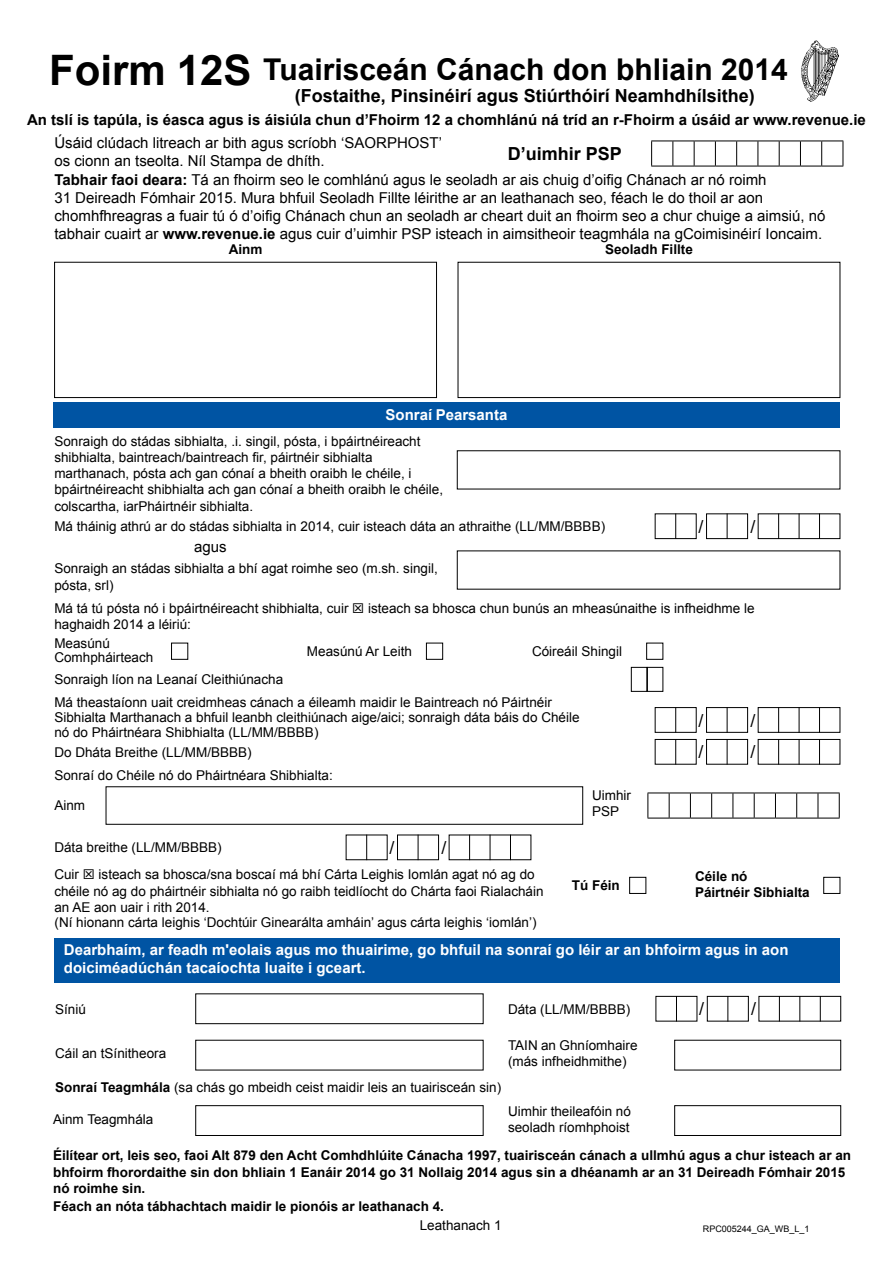
<style>
.page{position:relative;width:893px;height:1263px;background:#fff}
.page>*{position:absolute;margin:0;border:0;box-sizing:border-box;transform-origin:0 0}
.t1{font:700 30px "Arial";color:#000}
.t2{font:700 18px "Arial";color:#000}
.t3{font:18px "Arial";color:#000}
.t4{font:15px/18px "Arial";color:#000}
.t5{font:700 15px/18px "Arial";color:#fff}
.t6{font:700 15px "Arial";color:#000}
.t7{font:13.5px/16.2px "Arial";color:#000}
.t8{font:700 13.5px/16.2px "Arial";color:#000}
.t9{font:9px "Arial";color:#000}
.s1{font-size:42px}
.s2{font-weight:700}
</style>
<div class="page">
<div style="left:54px;top:938px;width:785px;height:44px;background:#0054a3"></div>
<div style="left:53px;top:402px;width:787px;height:25px;background:#0054a3"></div>
<img style="left:801px;top:40px;width:38px;height:61px">
<div style="left:54px;top:262px;width:383px;height:136px;border:1px solid #000"></div>
<div style="left:458px;top:262px;width:382px;height:136px;border:1px solid #000"></div>
<div style="left:171px;top:643px;width:17px;height:17px;border:1px solid #000"></div>
<div style="left:426px;top:643px;width:17px;height:17px;border:1px solid #000"></div>
<div style="left:646px;top:643px;width:17px;height:17px;border:1px solid #000"></div>
<div style="left:647px;top:667px;width:16px;height:25px;border:1px solid #000"></div>
<div style="left:631px;top:667px;width:16px;height:25px;border:1px solid #000"></div>
<div style="left:106px;top:786px;width:477px;height:39px;border:1px solid #000"></div>
<div style="left:629px;top:877px;width:17px;height:17px;border:1px solid #000"></div>
<div style="left:823px;top:877px;width:17px;height:17px;border:1px solid #000"></div>
<div style="left:195px;top:993px;width:289px;height:31px;border:1px solid #000"></div>
<div style="left:195px;top:1105px;width:289px;height:31px;border:1px solid #000"></div>
<div style="left:674px;top:1105px;width:167px;height:31px;border:1px solid #000"></div>
<div style="left:655px;top:707px;width:42px;height:26px;border:1px solid #000"></div>
<svg style="left:675px;top:707px;width:1px;height:26px"></svg>
<div style="left:706px;top:707px;width:42px;height:26px;border:1px solid #000"></div>
<svg style="left:727px;top:707px;width:1px;height:26px"></svg>
<div style="left:758px;top:707px;width:82px;height:26px;border:1px solid #000"></div>
<svg style="left:799px;top:707px;width:1px;height:26px"></svg>
<svg style="left:778px;top:707px;width:1px;height:26px"></svg>
<svg style="left:819px;top:707px;width:1px;height:26px"></svg>
<div style="left:655px;top:739px;width:42px;height:25px;border:1px solid #000"></div>
<svg style="left:675px;top:739px;width:1px;height:26px"></svg>
<div style="left:706px;top:739px;width:42px;height:25px;border:1px solid #000"></div>
<svg style="left:727px;top:739px;width:1px;height:26px"></svg>
<div style="left:758px;top:739px;width:82px;height:25px;border:1px solid #000"></div>
<svg style="left:799px;top:739px;width:1px;height:26px"></svg>
<svg style="left:778px;top:739px;width:1px;height:26px"></svg>
<svg style="left:819px;top:739px;width:1px;height:26px"></svg>
<div style="left:655px;top:513px;width:42px;height:26px;border:1px solid #000"></div>
<svg style="left:675px;top:513px;width:1px;height:26px"></svg>
<div style="left:706px;top:513px;width:42px;height:26px;border:1px solid #000"></div>
<svg style="left:727px;top:513px;width:1px;height:26px"></svg>
<div style="left:758px;top:513px;width:82px;height:26px;border:1px solid #000"></div>
<svg style="left:799px;top:513px;width:1px;height:26px"></svg>
<svg style="left:778px;top:513px;width:1px;height:26px"></svg>
<svg style="left:819px;top:513px;width:1px;height:26px"></svg>
<svg style="left:366px;top:835px;width:1px;height:25px"></svg>
<div style="left:397px;top:835px;width:42px;height:25px;border:1px solid #000"></div>
<svg style="left:418px;top:835px;width:1px;height:25px"></svg>
<svg style="left:490px;top:835px;width:1px;height:25px"></svg>
<svg style="left:469px;top:835px;width:1px;height:25px"></svg>
<svg style="left:510px;top:835px;width:1px;height:25px"></svg>
<div style="left:655px;top:996px;width:42px;height:25px;border:1px solid #000"></div>
<svg style="left:676px;top:996px;width:1px;height:25px"></svg>
<div style="left:707px;top:996px;width:42px;height:25px;border:1px solid #000"></div>
<svg style="left:727px;top:996px;width:1px;height:25px"></svg>
<div style="left:758px;top:996px;width:83px;height:25px;border:1px solid #000"></div>
<svg style="left:799px;top:996px;width:1px;height:25px"></svg>
<svg style="left:779px;top:996px;width:1px;height:25px"></svg>
<svg style="left:820px;top:996px;width:1px;height:25px"></svg>
<svg style="left:647px;top:793px;width:193px;height:26px"></svg>
<svg style="left:651px;top:141px;width:193px;height:26px"></svg>
<h1 class="t1" style="left:49px;top:50px;width:740px"><span class="s1">Foirm 12S</span> Tuairisceán Cánach don bhliain 2014</h1>
<h2 class="t2" style="left:295px;top:84px;width:462px">(Fostaithe, Pinsinéirí agus Stiúrthóirí Neamhdhílsithe)</h2>
<p class="t4" style="left:54px;top:133px;width:389px">Úsáid clúdach litreach ar bith agus scríobh ‘SAORPHOST’ os cionn an tseolta. Níl Stampa de dhíth.</p>
<p class="t6" style="left:27px;top:110px;width:840px">An tslí is tapúla, is éasca agus is áisiúla chun d’Fhoirm 12 a chomhlánú ná tríd an r-Fhoirm a úsáid ar www.revenue.ie</p>
<h2 class="t2" style="left:508px;top:142px;width:116px">D’uimhir PSP</h2>
<p class="t4" style="left:54px;top:171px;width:773px"><span class="s2">Tabhair faoi deara:</span> Tá an fhoirm seo le comhlánú agus le seoladh ar ais chuig d’oifig Chánach ar nó roimh<br>31 Deireadh Fómhair 2015. Mura bhfuil Seoladh Fillte léirithe ar an leathanach seo, féach le do thoil ar aon chomhfhreagras a fuair tú ó d’oifig Chánach chun an seoladh ar cheart duit an fhoirm seo a chur chuige a aimsiú, nó tabhair cuairt ar <span class="s2">www.revenue.ie</span> agus cuir d’uimhir PSP isteach in aimsitheoir teagmhála na gCoimisinéirí Ioncaim.</p>
<p class="t8" style="left:605px;top:242px;width:89px">Seoladh Fillte</p>
<p class="t8" style="left:229px;top:242px;width:35px">Ainm</p>
<p class="t5" style="left:386px;top:406px;width:123px">Sonraí Pearsanta</p>
<p class="t7" style="left:54px;top:433px;width:390px">Sonraigh do stádas sibhialta, .i. singil, pósta, i bpáirtnéireacht shibhialta, baintreach/baintreach fir, páirtnéir sibhialta marthanach, pósta ach gan cónaí a bheith oraibh le chéile, i bpáirtnéireacht shibhialta ach gan cónaí a bheith oraibh le chéile, colscartha, iarPháirtnéir sibhialta.</p>
<p class="t7" style="left:54px;top:518px;width:552px">Má tháinig athrú ar do stádas sibhialta in 2014, cuir isteach dáta an athraithe (LL/MM/BBBB)</p>
<p class="t4" style="left:194px;top:538px;width:34px">agus</p>
<p class="t7" style="left:54px;top:561px;width:385px">Sonraigh an stádas sibhialta a bhí agat roimhe seo (m.sh. singil, pósta, srl)</p>
<p class="t7" style="left:54px;top:600px;width:296px">Má tá tú pósta nó i bpáirtnéireacht shibhialta, cuir</p>
<p class="t7" style="left:368px;top:600px;width:388px">isteach sa bhosca chun bunús an mheasúnaithe is infheidhme le</p>
<p class="t7" style="left:54px;top:615px;width:138px;line-height:19.2px">haghaidh 2014 a léiriú:<br>Measúnú</p>
<p class="t7" style="left:54px;top:649px;width:101px">Comhpháirteach</p>
<h2 class="t3" style="left:698px;top:515px;width:7px">/</h2>
<h2 class="t3" style="left:750px;top:515px;width:7px">/</h2>
<p class="t7" style="left:307px;top:643px;width:107px">Measúnú Ar Leith</p>
<p class="t7" style="left:532px;top:643px;width:92px">Cóireáil Shingil</p>
<p class="t7" style="left:54px;top:668px;width:499px;line-height:22.8px">Sonraigh líon na Leanaí Cleithiúnacha<br>Má theastaíonn uait creidmheas cánach a éileamh maidir le Baintreach nó Páirtnéir</p>
<p class="t7" style="left:54px;top:710px;width:527px;line-height:15px">Sibhialta Marthanach a bhfuil leanbh cleithiúnach aige/aici; sonraigh dáta báis do Chéile nó do Pháirtnéara Shibhialta (LL/MM/BBBB)</p>
<p class="t7" style="left:54px;top:741px;width:280px;line-height:23px">Do Dháta Breithe (LL/MM/BBBB)<br>Sonraí do Chéile nó do Pháirtnéara Shibhialta:</p>
<p class="t7" style="left:54px;top:798px;width:32px">Ainm</p>
<p class="t7" style="left:592px;top:787px;width:40px">Uimhir<br>PSP</p>
<p class="t7" style="left:54px;top:834px;width:169px;line-height:27px">Dáta breithe (LL/MM/BBBB)<br>Cuir</p>
<h2 class="t3" style="left:698px;top:708px;width:7px">/</h2>
<h2 class="t3" style="left:750px;top:708px;width:7px">/</h2>
<h2 class="t3" style="left:698px;top:740px;width:7px">/</h2>
<h2 class="t3" style="left:750px;top:740px;width:7px">/</h2>
<h2 class="t3" style="left:389px;top:836px;width:7px">/</h2>
<h2 class="t3" style="left:441px;top:836px;width:7px">/</h2>
<p class="t7" style="left:54px;top:867px;width:491px;text-indent:44px">isteach sa bhosca/sna boscaí má bhí Cárta Leighis Iomlán agat nó ag do chéile nó ag do pháirtnéir sibhialta nó go raibh teidlíocht do Chárta faoi Rialacháin an AE aon uair i rith 2014.</p>
<p class="t8" style="left:572px;top:878px;width:50px">Tú Féin</p>
<p class="t8" style="left:695px;top:869px;width:116px">Céile nó<br>Páirtnéir Sibhialta</p>
<p class="t5" style="left:64px;top:941px;width:726px">Dearbhaím, ar feadh m'eolais agus mo thuairime, go bhfuil na sonraí go léir ar an bhfoirm agus in aon doiciméadúchán tacaíochta luaite i gceart.</p>
<p class="t7" style="left:55px;top:1001px;width:32px">Síniú</p>
<p class="t7" style="left:508px;top:1001px;width:124px">Dáta (LL/MM/BBBB)</p>
<p class="t7" style="left:55px;top:1046px;width:113px">Cáil an tSínitheora</p>
<p class="t7" style="left:508px;top:1037px;width:131px">TAIN an Ghníomhaire (más infheidhmithe)</p>
<p class="t7" style="left:55px;top:1079px;width:448px"><span class="s2">Sonraí Teagmhála</span> (sa chás go mbeidh ceist maidir leis an tuairisceán sin)</p>
<p class="t7" style="left:53px;top:1111px;width:102px">Ainm Teagmhála</p>
<p class="t7" style="left:508px;top:1103px;width:124px">Uimhir theileafóin nó seoladh ríomhphoist</p>
<p class="t7" style="left:55px;top:915px;width:483px">(Ní hionann cárta leighis ‘Dochtúir Ginearálta amháin’ agus cárta leighis ‘iomlán’)</p>
<h2 class="t3" style="left:699px;top:997px;width:7px">/</h2>
<h2 class="t3" style="left:751px;top:997px;width:7px">/</h2>
<p class="t8" style="left:53px;top:1148px;width:800px">Éilítear ort, leis seo, faoi Alt 879 den Acht Comhdhlúite Cánacha 1997, tuairisceán cánach a ullmhú agus a chur isteach ar an bhfoirm fhorordaithe sin don bhliain 1 Eanáir 2014 go 31 Nollaig 2014 agus sin a dhéanamh ar an 31 Deireadh Fómhair 2015 nó roimhe sin.</p>
<p class="t8" style="left:53px;top:1198px;width:392px">Féach an nóta tábhachtach maidir le pionóis ar leathanach 4.</p>
<p class="t7" style="left:420px;top:1217px;width:83px">Leathanach 1</p>
<p class="t9" style="left:703px;top:1222px;width:108px">RPC005244_GA_WB_L_1</p>
</div>
